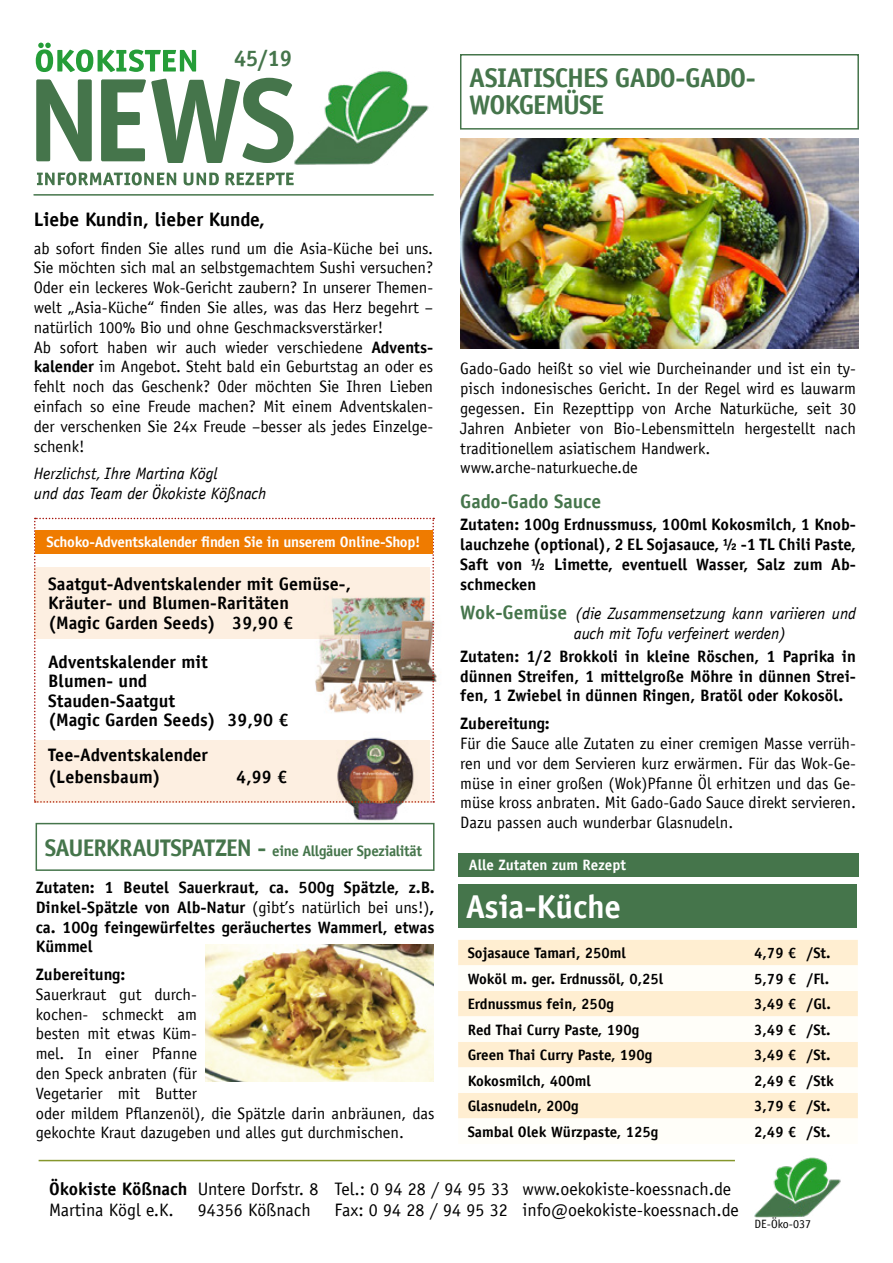
<style>
.page{position:relative;width:893px;height:1263px;background:#fff}
.page>*{position:absolute;margin:0;border:0;box-sizing:border-box;transform-origin:0 0}
.t1{font:700 33px "Officina Sans LT";color:#fff}
.t2{font:700 27px/27px "Officina Sans LT";letter-spacing:-.035em;color:#45754b}
.t3{font:700 22.5px "Officina Sans LT";color:#45754b}
.t4{font:700 19.5px "Officina Sans LT";color:#000}
.t5{font:700 19.5px "Officina Sans LT";color:#45754b}
.t6{font:700 18px/19.5px "Officina Sans LT";letter-spacing:.005em;color:#000}
.t7{font:18px/21.6px "Officina Sans LT";color:#000}
.t8{font:16.5px/19.8px "Officina Sans LT";color:#000}
.t9{font:700 16.5px/19.8px "Officina Sans LT";color:#000;text-align:justify}
.t10{font:italic 16.5px/19.8px "Officina Sans LT";color:#000}
.t11{font:700 15px "Officina Sans LT";color:#000}
.t12{font:700 15px "Officina Sans LT";letter-spacing:-.015em;color:#fff}
.t13{font:700 15px "Officina Sans LT";letter-spacing:-.025em;color:#45754b}
.t14{font:12px "Officina Sans LT";color:#000}
.s1{font-weight:700}
.s2{font-family:"Officina San ITC"}
.s3{font-size:24px}
.s4{font-weight:400}
.s5{font-weight:700;font-style:normal;font-size:19.5px;color:#45754b}
</style>
<div class="page">
<img style="left:327px;top:803px;width:93px;height:20px">
<hr style="left:34px;top:194px;width:399px;height:2px;background:#45754b">
<svg style="left:37px;top:172px;width:257px;height:13px"></svg>
<svg style="left:36px;top:43px;width:160px;height:29px"></svg>
<svg style="left:36px;top:78px;width:254px;height:85px"></svg>
<img style="left:290px;top:71px;width:139px;height:94px">
<svg style="left:34px;top:518px;width:400px;height:285px"></svg>
<svg style="left:34px;top:567px;width:395px;height:72px;background:#f1e6d7"></svg>
<svg style="left:34px;top:740px;width:395px;height:63px;background:#e5d4c5"></svg>
<div style="left:36px;top:530px;width:397px;height:24px;background:#ef7b00"></div>
<div style="left:458px;top:884px;width:399px;height:44px;background:#45754b"></div>
<div style="left:458px;top:940px;width:400px;height:25px;background:#ffeed1"></div>
<svg style="left:458px;top:965px;width:400px;height:154px;fill:#fffbf3"></svg>
<div style="left:458px;top:853px;width:401px;height:24px;background:#45754b"></div>
<div style="left:36px;top:823px;width:399px;height:48px;border:2px solid #45754b"></div>
<div style="left:460px;top:54px;width:399px;height:76px;border:2px solid #45754b"></div>
<img style="left:754px;top:1157px;width:87px;height:60px">
<hr style="left:39px;top:1160px;width:696px;height:1px;background:#85962c">
<img style="left:206px;top:945px;width:227px;height:136px">
<img style="left:460px;top:138px;width:399px;height:210px">
<h3 class="t3" style="left:234px;top:44px;width:60px">45/19</h3>
<h2 class="t2" style="left:469px;top:64px;width:288px">ASIATISCHES GADO-GADO-<br>WOKGEMÜSE</h2>
<p class="t4" style="left:34px;top:207px;width:233px">Liebe Kundin, lieber Kunde,</p>
<p class="t8" style="left:34px;top:238px;width:401px">ab sofort finden Sie alles rund um die Asia-Küche bei uns.<br>Sie möchten sich mal an selbstgemachtem Sushi versuchen?<br>Oder ein leckeres Wok-Gericht zaubern? In unserer Themen&shy;welt „Asia-Küche“ finden Sie alles, was das Herz begehrt – natürlich 100% Bio und ohne Geschmacksverstärker!<br>Ab sofort haben wir auch wieder verschiedene <span class="s1">Advents&shy;kalender</span> im Angebot. Steht bald ein Geburtstag an oder es fehlt noch das Geschenk? Oder möchten Sie Ihren Lieben einfach so eine Freude machen? Mit einem Adventskalen&shy;der verschenken Sie 24x Freude –besser als jedes Einzelge&shy;schenk!</p>
<p class="t10" style="left:34px;top:464px;width:234px"><span class="s2">Herzlichst,</span> Ihre Martina Kögl<br>und das Team der Ökokiste Kößnach</p>
<p class="t12" style="left:46px;top:533px;width:376px">Schoko-Adventskalender finden Sie in unserem Online-Shop!</p>
<p class="t6" style="left:48px;top:574px;width:304px">Saatgut-Adventskalender mit Gemüse-,<br>Kräuter- und Blumen-Raritäten<br>(Magic Garden Seeds) 39,90 €</p>
<p class="t6" style="left:48px;top:652px;width:242px">Adventskalender mit<br>Blumen- und<br>Stauden-Saatgut<br>(Magic Garden Seeds) 39,90 €</p>
<p class="t6" style="left:48px;top:743px;width:161px;line-height:22.5px">Tee-Adventskalender (Lebensbaum)</p>
<p class="t6" style="left:236px;top:767px;width:53px">4,99 €</p>
<p class="t13" style="left:45px;top:842px;width:379px"><span class="s3">SAUERKRAUTSPATZEN -</span> eine Allgäuer Spezialität</p>
<p class="t9" style="left:36px;top:877px;width:400px">Zutaten: 1 Beutel Sauerkraut, ca. 500g Spätzle, z.B.<br>Dinkel-Spätzle von Alb-Natur <span class="s4">(gibt’s natürlich bei uns!)</span>, ca. 100g feingewürfeltes geräuchertes Wammerl, etwas Kümmel</p>
<p class="t9" style="left:36px;top:964px;width:91px">Zubereitung:</p>
<p class="t8" style="left:36px;top:984px;width:400px">Sauerkraut gut durch-<br>kochen- schmeckt am<br>besten mit etwas Küm-<br>mel. In einer Pfanne<br>den Speck anbraten (für<br>Vegetarier mit Butter<br>oder mildem Pflanzenöl), die Spätzle darin anbräunen, das gekochte Kraut dazugeben und alles gut durchmischen.</p>
<p class="t8" style="left:460px;top:359px;width:397px">Gado-Gado heißt so viel wie Durcheinander und ist ein ty&shy;pisch indonesisches Gericht. In der Regel wird es lauwarm gegessen. Ein Rezepttipp von Arche Naturküche, seit 30<br>Jahren Anbieter von Bio-Lebensmitteln hergestellt nach traditionellem asiatischem Handwerk. www.arche-naturkueche.de</p>
<p class="t5" style="left:460px;top:489px;width:142px">Gado-Gado Sauce</p>
<p class="t9" style="left:460px;top:515px;width:397px">Zutaten: 100g Erdnussmuss, 100ml Kokosmilch, 1 Knob&shy;lauchzehe (optional), 2 EL Sojasauce, ½ -1 TL Chili Paste, Saft von ½ Limette, eventuell Wasser, Salz zum Ab&shy;schmecken</p>
<p class="t10" style="left:574px;top:604px;width:284px;text-indent:-113px"><span class="s5">Wok-Gemüse</span> (die Zusammensetzung kann variieren und auch mit Tofu verfeinert werden)</p>
<p class="t9" style="left:460px;top:646px;width:397px">Zutaten: 1/2 Brokkoli in kleine Röschen, 1 Paprika in dünnen Streifen, 1 mittelgroße Möhre in dünnen Strei&shy;fen, 1 Zwiebel in dünnen Ringen, Bratöl oder Kokosöl.</p>
<p class="t9" style="left:460px;top:713px;width:91px">Zubereitung:</p>
<p class="t8" style="left:460px;top:733px;width:397px;text-align:justify">Für die Sauce alle Zutaten zu einer cremigen Masse verrüh&shy;ren und vor dem Servieren kurz erwärmen. Für das Wok-Ge&shy;müse in einer großen (Wok)Pfanne Öl erhitzen und das Ge&shy;müse kross anbraten. Mit Gado-Gado Sauce direkt servieren.<br>Dazu passen auch wunderbar Glasnudeln.</p>
<p class="t12" style="left:469px;top:856px;width:159px">Alle Zutaten zum Rezept</p>
<h1 class="t1" style="left:466px;top:886px;width:157px">Asia-Küche</h1>
<p class="t11" style="left:468px;top:944px;width:160px">Sojasauce Tamari, 250ml</p>
<p class="t11" style="left:754px;top:944px;width:78px">4,79 € /St.</p>
<p class="t11" style="left:468px;top:969px;width:197px">Woköl m. ger. Erdnussöl, 0,25l</p>
<p class="t11" style="left:754px;top:969px;width:76px">5,79 € /Fl.</p>
<p class="t11" style="left:468px;top:995px;width:148px">Erdnussmus fein, 250g</p>
<p class="t11" style="left:754px;top:995px;width:78px">3,49 € /Gl.</p>
<p class="t11" style="left:468px;top:1020px;width:173px">Red Thai Curry Paste, 190g</p>
<p class="t11" style="left:754px;top:1020px;width:78px">3,49 € /St.</p>
<p class="t11" style="left:468px;top:1046px;width:186px">Green Thai Curry Paste, 190g</p>
<p class="t11" style="left:754px;top:1046px;width:78px">3,49 € /St.</p>
<p class="t11" style="left:468px;top:1071px;width:125px">Kokosmilch, 400ml</p>
<p class="t11" style="left:754px;top:1071px;width:81px">2,49 € /Stk</p>
<p class="t11" style="left:468px;top:1097px;width:113px">Glasnudeln, 200g</p>
<p class="t11" style="left:754px;top:1097px;width:78px">3,79 € /St.</p>
<p class="t11" style="left:468px;top:1122px;width:192px">Sambal Olek Würzpaste, 125g</p>
<p class="t11" style="left:754px;top:1122px;width:78px">2,49 € /St.</p>
<p class="t6" style="left:49px;top:1178px;width:140px">Ökokiste Kößnach</p>
<p class="t7" style="left:49px;top:1199px;width:126px">Martina Kögl e.K.</p>
<p class="t7" style="left:198px;top:1178px;width:122px">Untere Dorfstr. 8<br>94356 Kößnach</p>
<p class="t7" style="left:334px;top:1178px;width:176px">Tel.: 0 94 28 / 94 95 33<br>Fax: 0 94 28 / 94 95 32</p>
<p class="t7" style="left:522px;top:1178px;width:218px">www.oekokiste-koessnach.de info@oekokiste-koessnach.de</p>
<p class="t14" style="left:755px;top:1216px;width:58px">DE-Öko-037</p>
</div>
